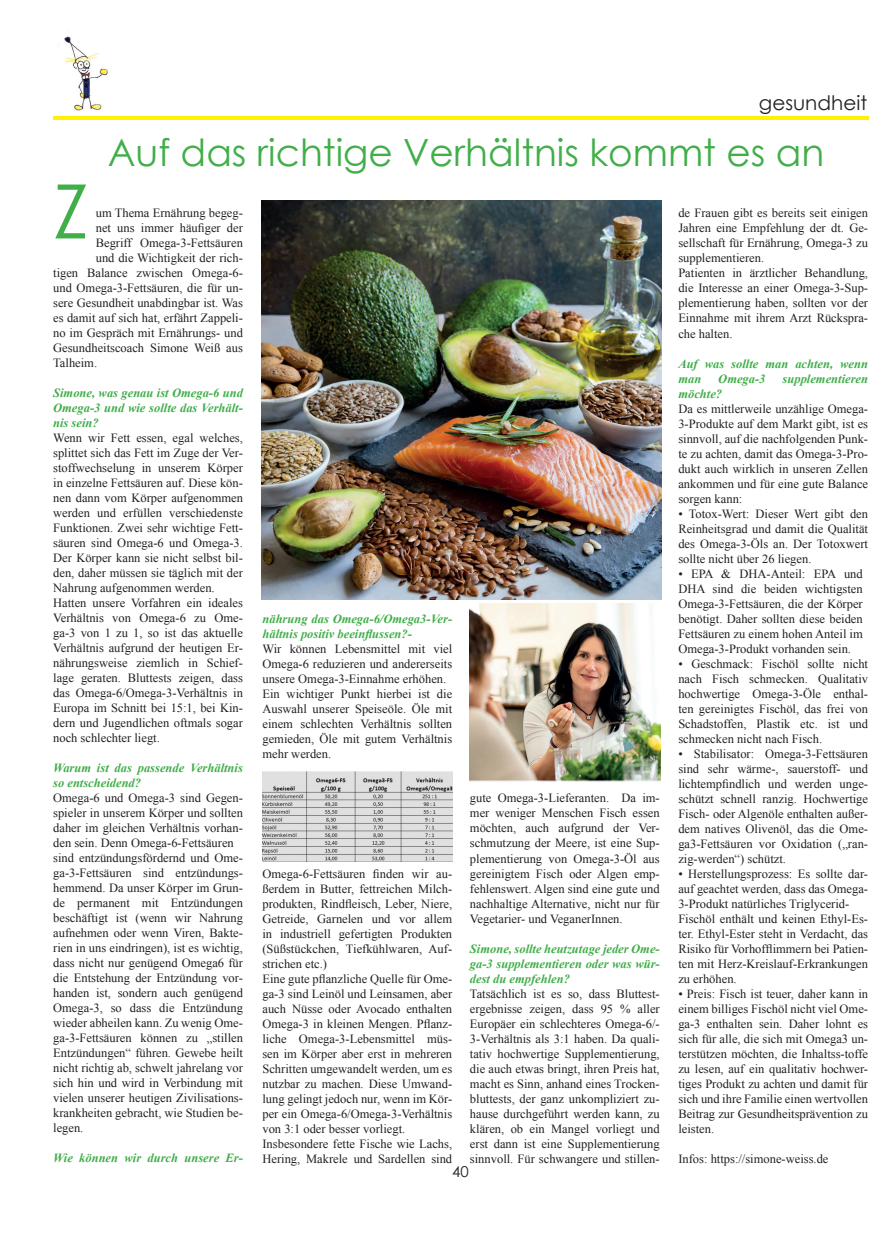
<style>
.page{position:relative;width:869px;height:1241px;background:#fff}
.page>*{position:absolute;margin:0;border:0;box-sizing:border-box;transform-origin:0 0}
.t1{font:75px "Century Gothic";color:#40ae49}
.t2{font:37.5px "Century Gothic";color:#40ae49}
.t3{font:20px "Century Gothic";color:#231f20}
.t4{font:15px "Century Gothic";color:#231f20}
.t5{font:12.5px/15px "Times New Roman";color:#231f20;text-align:justify}
.t6{font:italic 700 12.5px/15px "Times New Roman";color:#40ae49}
</style>
<div class="page">
<img style="left:58px;top:36px;width:50px;height:75px">
<img style="left:261px;top:201px;width:400px;height:398px">
<img style="left:262px;top:771px;width:190px;height:90px">
<img style="left:469px;top:603px;width:191px;height:176px">
<div style="left:467px;top:601px;width:198px;height:180px;border:1px solid #fff"></div>
<hr style="left:53px;top:116px;width:815px;height:4px;background:#fff101">
<h3 class="t3" style="left:758px;top:89px;width:110px">gesundheit</h3>
<h2 class="t2" style="left:108px;top:126px;width:717px">Auf das richtige Verhältnis kommt es an</h2>
<p class="t5" style="left:96px;top:205px;width:149px">um Thema Ernährung begeg-</p>
<p class="t5" style="left:96px;top:220px;width:149px">net uns immer häufiger der</p>
<p class="t5" style="left:96px;top:235px;width:149px">Begriff Omega-3-Fettsäuren</p>
<p class="t5" style="left:96px;top:250px;width:149px">und die Wichtigkeit der rich-</p>
<p class="t5" style="left:53px;top:265px;width:191px">tigen Balance zwischen Omega-6-</p>
<p class="t5" style="left:53px;top:280px;width:191px">und Omega-3-Fettsäuren, die für un-</p>
<p class="t5" style="left:53px;top:295px;width:191px">sere Gesundheit unabdingbar ist. Was</p>
<p class="t5" style="left:53px;top:310px;width:191px">es damit auf sich hat, erfährt Zappeli-</p>
<p class="t5" style="left:53px;top:325px;width:191px">no im Gespräch mit Ernährungs- und</p>
<p class="t5" style="left:53px;top:340px;width:191px">Gesundheitscoach Simone Weiß aus</p>
<p class="t5" style="left:53px;top:355px;width:45px">Talheim.</p>
<p class="t6" style="left:53px;top:384px;width:191px;text-align:justify">Simone, was genau ist Omega-6 und Omega-3 und wie sollte das Verhält&shy;nis sein?</p>
<p class="t5" style="left:53px;top:430px;width:191px;text-align:left">Wenn wir Fett essen, egal welches, splittet sich das Fett im Zuge der Ver&shy;stoffwechselung in unserem Körper in einzelne Fettsäuren auf. Diese kön&shy;nen dann vom Körper aufgenommen werden und erfüllen verschiedenste Funktionen. Zwei sehr wichtige Fett&shy;säuren sind Omega-6 und Omega-3.<br>Der Körper kann sie nicht selbst bil&shy;den, daher müssen sie täglich mit der Nahrung aufgenommen werden.<br>Hatten unsere Vorfahren ein ideales Verhältnis von Omega-6 zu Ome&shy;ga-3 von 1 zu 1, so ist das aktuelle Verhältnis aufgrund der heutigen Er&shy;nährungsweise ziemlich in Schief&shy;lage geraten. Bluttests zeigen, dass das Omega-6/Omega-3-Verhältnis in Europa im Schnitt bei 15:1, bei Kin&shy;dern und Jugendlichen oftmals sogar noch schlechter liegt.</p>
<p class="t6" style="left:53px;top:759px;width:191px">Warum ist das passende Verhältnis so entscheidend?</p>
<p class="t5" style="left:53px;top:790px;width:191px;text-align:left">Omega-6 und Omega-3 sind Gegen&shy;spieler in unserem Körper und sollten daher im gleichen Verhältnis vorhan&shy;den sein. Denn Omega-6-Fettsäuren sind entzündungsfördernd und Ome&shy;ga-3-Fettsäuren sind entzündungs&shy;hemmend. Da unser Körper im Grun&shy;de permanent mit Entzündungen beschäftigt ist (wenn wir Nahrung aufnehmen oder wenn Viren, Bakte&shy;rien in uns eindringen), ist es wichtig, dass nicht nur genügend Omega6 für die Entstehung der Entzündung vor&shy;handen ist, sondern auch genügend Omega-3, so dass die Entzündung wieder abheilen kann. Zu wenig Ome&shy;ga-3-Fettsäuren können zu „stillen Entzündungen“ führen. Gewebe heilt nicht richtig ab, schwelt jahrelang vor sich hin und wird in Verbindung mit vielen unserer heutigen Zivilisations&shy;krankheiten gebracht, wie Studien be&shy;legen.</p>
<p class="t6" style="left:53px;top:1149px;width:191px">Wie können wir durch unsere Er-</p>
<h1 class="t1" style="left:53px;top:159px;width:38px">Z</h1>
<p class="t5" style="left:678px;top:205px;width:191px;text-align:left">de Frauen gibt es bereits seit einigen<br>Jahren eine Empfehlung der dt. Ge&shy;sellschaft für Ernährung, Omega-3 zu supplementieren.<br>Patienten in ärztlicher Behandlung, die Interesse an einer Omega-3-Sup&shy;plementierung haben, sollten vor der<br>Einnahme mit ihrem Arzt Rückspra&shy;che halten.</p>
<p class="t6" style="left:678px;top:355px;width:191px">Auf was sollte man achten, wenn man</p>
<p class="t6" style="left:718px;top:370px;width:49px">Omega-3</p>
<p class="t6" style="left:782px;top:370px;width:87px">supplementieren</p>
<p class="t6" style="left:678px;top:385px;width:45px">möchte?</p>
<p class="t5" style="left:678px;top:400px;width:191px">Da es mittlerweile unzählige Omega-3-Produkte auf dem Markt gibt, ist es sinnvoll, auf die nachfolgenden Punk&shy;te zu achten, damit das Omega-3-Pro&shy;dukt auch wirklich in unseren Zellen ankommen und für eine gute Balance sorgen kann:</p>
<p class="t5" style="left:678px;top:505px;width:191px">• Totox-Wert: Dieser Wert gibt den Reinheitsgrad und damit die Qualität des Omega-3-Öls an. Der Totoxwert sollte nicht über 26 liegen.</p>
<p class="t5" style="left:678px;top:565px;width:186px">• EPA &amp; DHA-Anteil: EPA und DHA sind die beiden wichtigsten Omega-3-Fettsäuren, die der Körper benötigt. Daher sollten diese beiden Fettsäuren zu einem hohen Anteil im Omega-3-Produkt vorhanden sein.</p>
<p class="t5" style="left:678px;top:655px;width:191px">• Geschmack: Fischöl sollte nicht nach Fisch schmecken. Qualitativ hochwertige Omega-3-Öle enthal&shy;ten gereinigtes Fischöl, das frei von Schadstoffen, Plastik etc. ist und schmecken nicht nach Fisch.</p>
<p class="t5" style="left:678px;top:745px;width:191px">• Stabilisator: Omega-3-Fettsäuren sind sehr wärme-, sauerstoff- und lichtempfindlich und werden unge&shy;schützt schnell ranzig. Hochwertige Fisch- oder Algenöle enthalten außer&shy;dem natives Olivenöl, das die Ome&shy;ga3-Fettsäuren vor Oxidation („ran&shy;zig-werden“) schützt.</p>
<p class="t5" style="left:678px;top:865px;width:191px;text-align:left">• Herstellungsprozess: Es sollte dar&shy;auf geachtet werden, dass das Omega-3-Produkt natürliches Triglycerid-Fischöl enthält und keinen Ethyl-Es&shy;ter. Ethyl-Ester steht in Verdacht, das Risiko für Vorhofflimmern bei Patien&shy;ten mit Herz-Kreislauf-Erkrankungen zu erhöhen.</p>
<p class="t5" style="left:678px;top:985px;width:191px">• Preis: Fisch ist teuer, daher kann in einem billiges Fischöl nicht viel Ome&shy;ga-3 enthalten sein. Daher lohnt es sich für alle, die sich mit Omega3 un&shy;terstützen möchten, die Inhaltss-toffe zu lesen, auf ein qualitativ hochwer&shy;tiges Produkt zu achten und damit für sich und ihre Familie einen wertvollen Beitrag zur Gesundheitsprävention zu leisten.</p>
<p class="t5" style="left:678px;top:1150px;width:151px">Infos: https://simone-weiss.de</p>
<p class="t6" style="left:262px;top:610px;width:191px">nährung das Omega-6/Omega3-Ver&shy;hältnis positiv beeinflussen?-</p>
<p class="t5" style="left:262px;top:640px;width:191px;text-align:left">Wir können Lebensmittel mit viel<br>Omega-6 reduzieren und andererseits unsere Omega-3-Einnahme erhöhen.<br>Ein wichtiger Punkt hierbei ist die<br>Auswahl unserer Speiseöle. Öle mit einem schlechten Verhältnis sollten gemieden, Öle mit gutem Verhältnis mehr werden.</p>
<p class="t5" style="left:469px;top:790px;width:191px">gute Omega-3-Lieferanten. Da im&shy;mer weniger Menschen Fisch essen möchten, auch aufgrund der Ver&shy;schmutzung der Meere, ist eine Sup&shy;plementierung von Omega-3-Öl aus gereinigtem Fisch oder Algen emp&shy;fehlenswert. Algen sind eine gute und nachhaltige Alternative, nicht nur für Vegetarier- und VeganerInnen.</p>
<p class="t6" style="left:469px;top:940px;width:191px;text-align:justify">Simone, sollte heutzutage jeder Ome&shy;ga-3 supplementieren oder was wür&shy;dest du empfehlen?</p>
<p class="t5" style="left:469px;top:985px;width:191px">Tatsächlich ist es so, dass Bluttest&shy;ergebnisse zeigen, dass 95 % aller Europäer ein schlechteres Omega-6/- 3-Verhältnis als 3:1 haben. Da quali&shy;tativ hochwertige Supplementierung, die auch etwas bringt, ihren Preis hat, macht es Sinn, anhand eines Trocken&shy;bluttests, der ganz unkompliziert zu&shy;hause durchgeführt werden kann, zu klären, ob ein Mangel vorliegt und erst dann ist eine Supplementierung sinnvoll. Für schwangere und stillen-</p>
<p class="t5" style="left:262px;top:865px;width:191px;text-align:left">Omega-6-Fettsäuren finden wir au&shy;ßerdem in Butter, fettreichen Milch&shy;produkten, Rindfleisch, Leber, Niere, Getreide, Garnelen und vor allem in industriell gefertigten Produkten (Süßstückchen, Tiefkühlwaren, Auf&shy;strichen etc.)<br>Eine gute pflanzliche Quelle für Ome&shy;ga-3 sind Leinöl und Leinsamen, aber auch Nüsse oder Avocado enthalten Omega-3 in kleinen Mengen. Pflanz&shy;liche Omega-3-Lebensmittel müs&shy;sen im Körper aber erst in mehreren Schritten umgewandelt werden, um es nutzbar zu machen. Diese Umwand&shy;lung gelingt jedoch nur, wenn im Kör&shy;per ein Omega-6/Omega-3-Verhältnis von 3:1 oder besser vorliegt.<br>Insbesondere fette Fische wie Lachs, Hering, Makrele und Sardellen sind</p>
<p class="t4" style="left:452px;top:1160px;width:18px">40</p>
</div>
